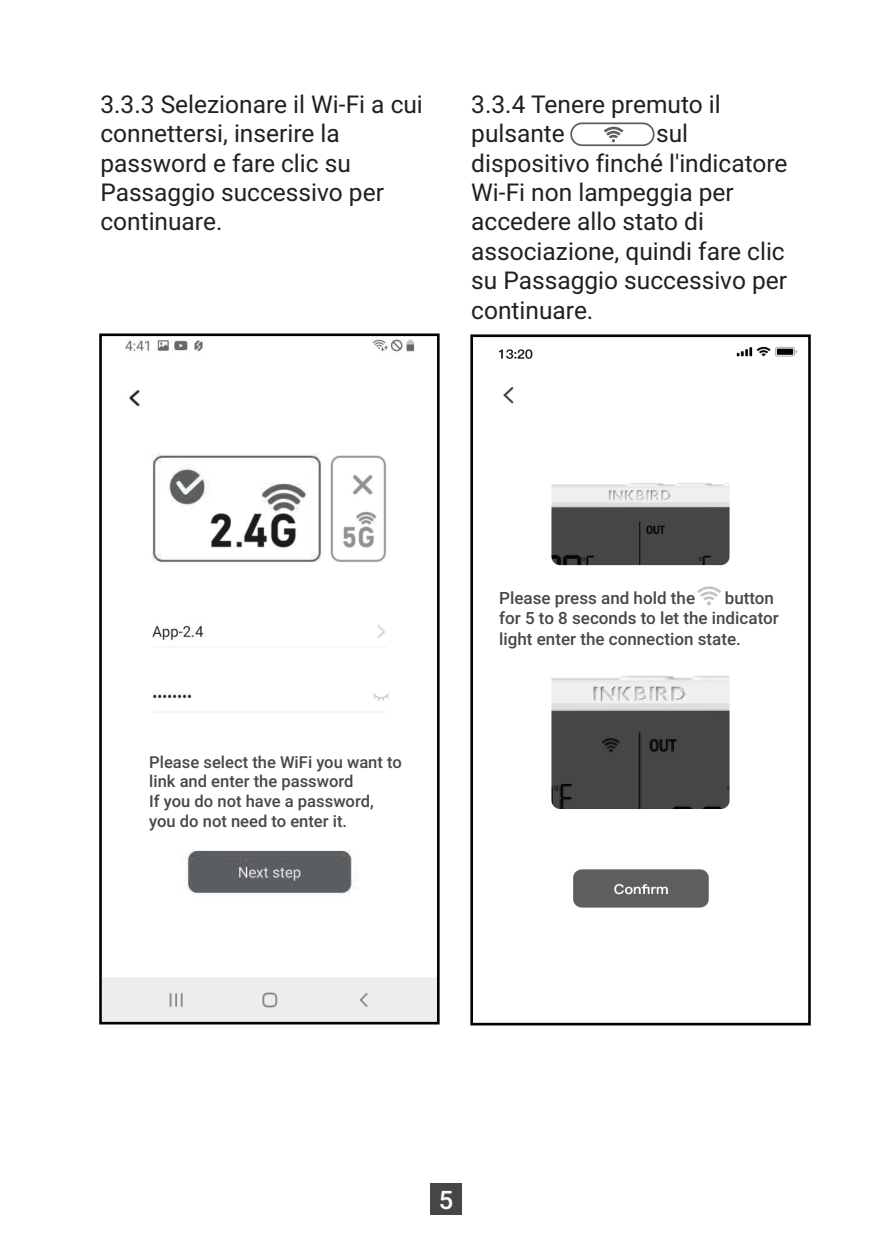
<style>
.page{position:relative;width:893px;height:1241px;background:#fff}
.page>*{position:absolute;margin:0;border:0;box-sizing:border-box;transform-origin:0 0}
.t1{font:500 25.55px "Roboto";color:#fff}
.t2{font:24.5px/29.4px "Roboto";color:#231f20}
.t3{font:500 16.8px/20.3px "Roboto";color:#464748}
.t4{font:500 16.45px/19.6px "Roboto";color:#464748}
</style>
<div class="page">
<img style="left:499px;top:346px;width:298px;height:562px">
<div style="left:470px;top:334px;width:341px;height:691px;border:3px solid #030303"></div>
<div style="left:494px;top:586px;width:292px;height:72px;background:#fff"></div>
<svg style="left:695px;top:584px;width:28px;height:21px"></svg>
<img style="left:103px;top:339px;width:333px;height:681px">
<div style="left:99px;top:333px;width:341px;height:691px;border:3px solid #030303"></div>
<div style="left:127px;top:731px;width:285px;height:107px;background:#fff"></div>
<div style="left:570px;top:122px;width:85px;height:24px;border:2px solid #5c5f61;border-radius:11px"></div>
<svg style="left:603px;top:126px;width:21px;height:16px"></svg>
<div style="left:430px;top:1183px;width:32px;height:31px;background:#454647"></div>
<p class="t2" style="left:100px;top:88px;width:324px">3.3.3 Selezionare il Wi-Fi a cui connettersi, inserire la password e fare clic su<br>Passaggio successivo per continuare.</p>
<p class="t2" style="left:471px;top:88px;width:251px">3.3.4 Tenere premuto il pulsante</p>
<p class="t2" style="left:471px;top:118px;width:318px;text-indent:185px">sul dispositivo finché l'indicatore<br>Wi-Fi non lampeggia per accedere allo stato di associazione, quindi fare clic su Passaggio successivo per continuare.</p>
<p class="t4" style="left:149px;top:751px;width:254px">Please select the WiFi you want to link and enter the password<br>If you do not have a password, you do not need to enter it.</p>
<p class="t3" style="left:499px;top:587px;width:281px;text-indent:226px">button for 5 to 8 seconds to let the indicator light enter the connection state.</p>
<p class="t3" style="left:499px;top:587px;width:198px">Please press and hold the</p>
<p class="t1" style="left:439px;top:1181px;width:16px">5</p>
</div>
